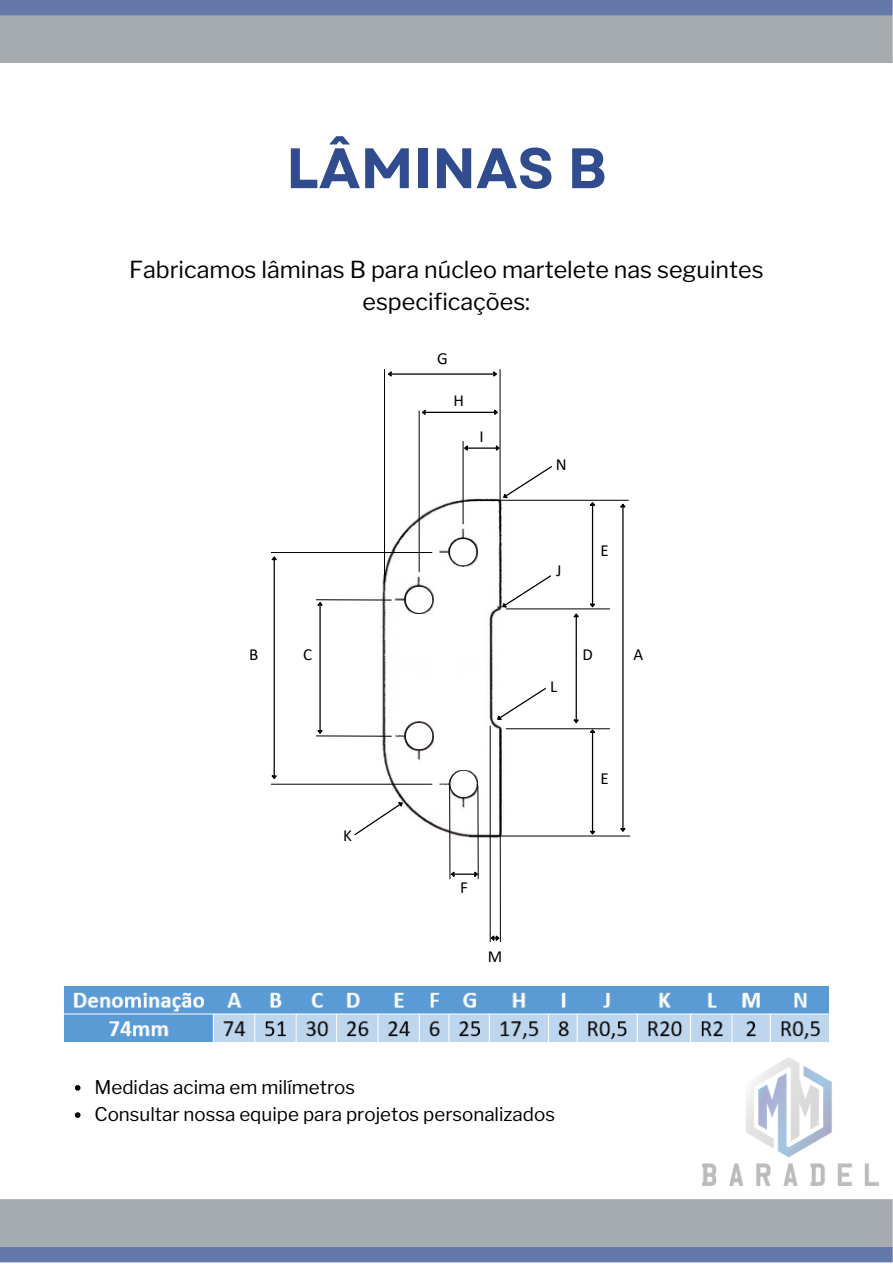
<style>
.page{position:relative;width:893px;height:1264px;background:#fff}
.page>*{position:absolute;margin:0;border:0;box-sizing:border-box;transform-origin:0 0}
.t1{font:700 56.85px "Garet";color:#304c8e}
.t2{font:23.25px/31.5px "Libre Franklin";color:#000;text-align:center}
.t3{font:18.75px "Libre Franklin";color:#000}
.t4{font:16.95px "Calibri";color:#000}
</style>
<div class="page">
<svg style="left:0;top:1199px;width:892px;height:63px;background:#969faf"></svg>
<svg style="left:0;top:0;width:892px;height:63px;background:#959eae"></svg>
<img style="left:702px;top:1057px;width:176px;height:128px">
<img style="left:354px;top:459px;width:194px;height:400px">
<div style="left:450px;top:539px;width:26px;height:26px;background:#fff;border-radius:50%"></div>
<div style="left:406px;top:587px;width:26px;height:26px;background:#fff;border-radius:50%"></div>
<div style="left:406px;top:723px;width:26px;height:26px;background:#fff;border-radius:50%"></div>
<div style="left:450px;top:770px;width:26px;height:27px;background:#fff;border-radius:50%"></div>
<div style="left:478px;top:539px;width:19px;height:35px;background:#fff"></div>
<div style="left:434px;top:586px;width:19px;height:34px;background:#fff"></div>
<div style="left:434px;top:718px;width:19px;height:35px;background:#fff"></div>
<div style="left:478px;top:761px;width:19px;height:35px;background:#fff"></div>
<div style="left:447px;top:750px;width:35px;height:19px;background:#fff"></div>
<div style="left:405px;top:702px;width:35px;height:19px;background:#fff"></div>
<div style="left:403px;top:614px;width:34px;height:19px;background:#fff"></div>
<div style="left:447px;top:567px;width:35px;height:19px;background:#fff"></div>
<hr style="left:271px;top:552px;width:161px;height:1px;background:#000">
<hr style="left:271px;top:784px;width:161px;height:1px;background:#000">
<hr style="left:316px;top:599px;width:75px;height:1px;background:#000">
<hr style="left:316px;top:735px;width:75px;height:1px;background:#000">
<hr style="left:273px;top:560px;width:2px;height:215px;background:#000">
<svg style="left:271px;top:774px;width:6px;height:6px"></svg>
<svg style="left:271px;top:556px;width:6px;height:5px"></svg>
<hr style="left:319px;top:605px;width:2px;height:125px;background:#000">
<svg style="left:317px;top:729px;width:6px;height:5px"></svg>
<svg style="left:316px;top:600px;width:8px;height:7px"></svg>
<hr style="left:419px;top:410px;width:1px;height:162px;background:#000">
<hr style="left:384px;top:369px;width:1px;height:213px;background:#000">
<hr style="left:462px;top:441px;width:1px;height:83px;background:#000">
<hr style="left:499px;top:369px;width:1px;height:161px;background:#000">
<hr style="left:391px;top:373px;width:102px;height:2px;background:#000">
<svg style="left:388px;top:371px;width:5px;height:6px"></svg>
<svg style="left:492px;top:371px;width:5px;height:6px"></svg>
<hr style="left:425px;top:412px;width:69px;height:1px;background:#000">
<svg style="left:421px;top:409px;width:5px;height:6px"></svg>
<svg style="left:493px;top:409px;width:5px;height:6px"></svg>
<hr style="left:467px;top:447px;width:29px;height:2px;background:#000">
<svg style="left:462px;top:444px;width:7px;height:8px"></svg>
<svg style="left:494px;top:444px;width:7px;height:8px"></svg>
<hr style="left:467px;top:500px;width:161px;height:1px;background:#000">
<hr style="left:469px;top:835px;width:161px;height:1px;background:#000">
<hr style="left:506px;top:608px;width:104px;height:1px;background:#000">
<hr style="left:622px;top:507px;width:1px;height:321px;background:#000">
<svg style="left:620px;top:827px;width:6px;height:5px"></svg>
<svg style="left:620px;top:503px;width:6px;height:5px"></svg>
<hr style="left:575px;top:617px;width:2px;height:102px;background:#000">
<svg style="left:573px;top:718px;width:6px;height:6px"></svg>
<svg style="left:573px;top:613px;width:6px;height:5px"></svg>
<hr style="left:449px;top:785px;width:1px;height:94px;background:#000">
<hr style="left:477px;top:785px;width:1px;height:93px;background:#000">
<hr style="left:490px;top:725px;width:1px;height:217px;background:#000">
<hr style="left:499px;top:729px;width:1px;height:213px;background:#000">
<svg style="left:354px;top:798px;width:52px;height:38px"></svg>
<svg style="left:498px;top:574px;width:54px;height:37px"></svg>
<svg style="left:493px;top:686px;width:54px;height:37px"></svg>
<svg style="left:449px;top:869px;width:30px;height:8px"></svg>
<hr style="left:592px;top:505px;width:1px;height:99px;background:#000">
<svg style="left:589px;top:602px;width:8px;height:7px"></svg>
<svg style="left:589px;top:500px;width:8px;height:7px"></svg>
<hr style="left:506px;top:728px;width:104px;height:1px;background:#000">
<hr style="left:592px;top:732px;width:1px;height:99px;background:#000">
<svg style="left:589px;top:829px;width:8px;height:7px"></svg>
<svg style="left:589px;top:728px;width:8px;height:6px"></svg>
<svg style="left:489px;top:933px;width:12px;height:8px"></svg>
<svg style="left:499px;top:464px;width:54px;height:37px"></svg>
<img style="left:64px;top:986px;width:765px;height:56px">
<svg style="left:75px;top:1085px;width:5px;height:5px"></svg>
<svg style="left:75px;top:1112px;width:5px;height:5px"></svg>
<p class="t1" style="left:286px;top:127px;width:322px">LÂMINAS B</p>
<p class="t2" style="left:129px;top:254px;width:636px">Fabricamos lâminas B para núcleo martelete nas seguintes especificações:</p>
<p class="t4" style="left:437px;top:352px;width:12px">G</p>
<p class="t4" style="left:453px;top:393px;width:12px">H</p>
<p class="t4" style="left:479px;top:429px;width:6px">I</p>
<p class="t4" style="left:556px;top:457px;width:12px">N</p>
<p class="t4" style="left:556px;top:563px;width:7px">J</p>
<p class="t4" style="left:600px;top:543px;width:10px">E</p>
<p class="t4" style="left:249px;top:647px;width:11px">B</p>
<p class="t4" style="left:303px;top:647px;width:11px">C</p>
<p class="t4" style="left:582px;top:647px;width:12px">D</p>
<p class="t4" style="left:633px;top:647px;width:11px">A</p>
<p class="t4" style="left:343px;top:828px;width:10px">K</p>
<p class="t4" style="left:460px;top:880px;width:9px">F</p>
<p class="t4" style="left:488px;top:949px;width:16px">M</p>
<p class="t4" style="left:550px;top:679px;width:9px">L</p>
<p class="t4" style="left:600px;top:771px;width:10px">E</p>
<p class="t3" style="left:94px;top:1075px;width:262px">Medidas acima em milímetros</p>
<p class="t3" style="left:94px;top:1103px;width:462px">Consultar nossa equipe para projetos personalizados</p>
</div>
